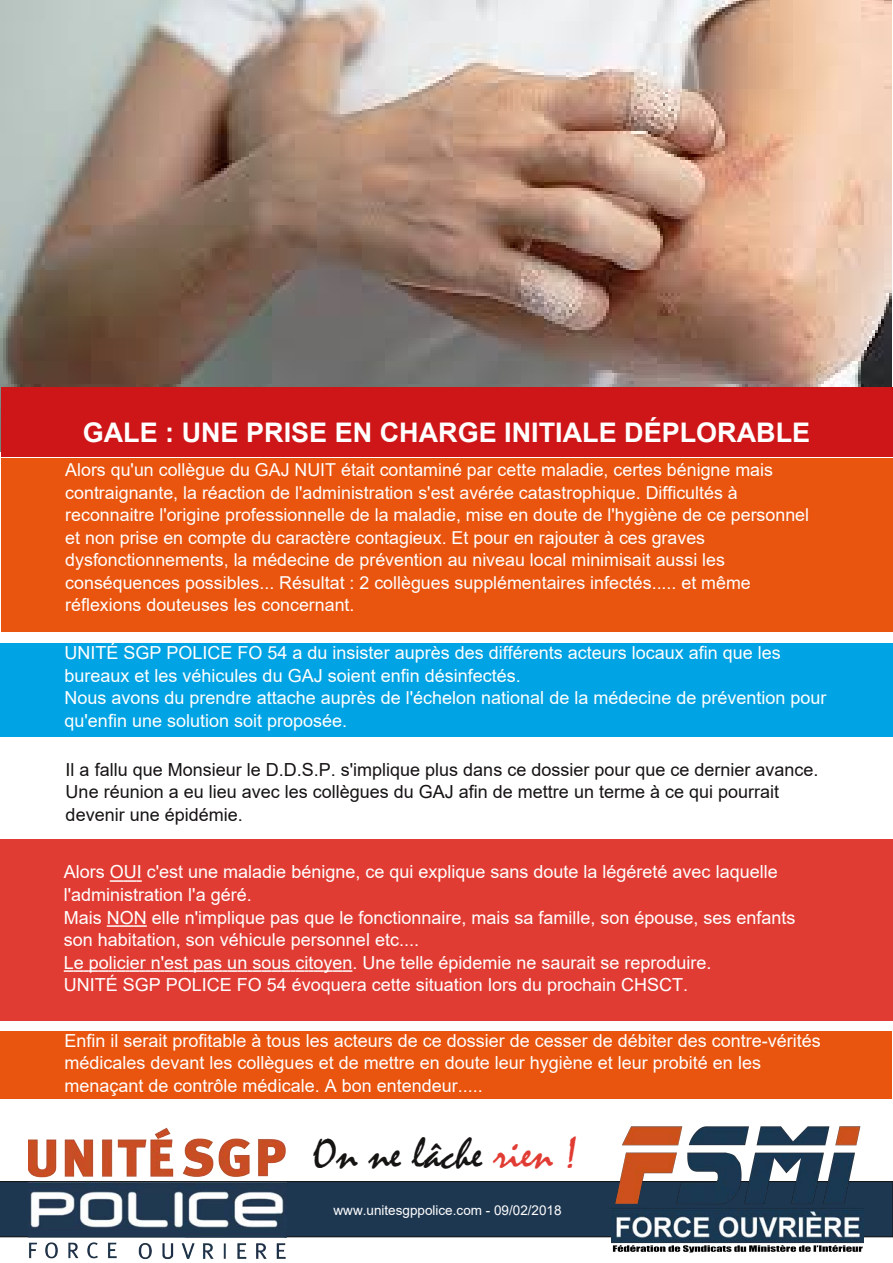
<style>
.page{position:relative;width:893px;height:1263px;background:#fff}
.page>*{position:absolute;margin:0;border:0;box-sizing:border-box;transform-origin:0 0}
.t1{font:45px "Mistral";color:#161413}
.t2{font:700 27px "Arial";color:#fff}
.t3{font:18px/22.5px "Arial";color:#fff}
.t4{font:18px/22.5px "Arial";color:#161413}
.t5{font:17.85px/22.5px "Arial";color:#fff}
.t6{font:13.5px "Arial";color:#fff}
.s1{color:#e13c33}
</style>
<div class="page">
<div style="left:0;top:1181px;width:893px;height:56px;background:#1e3751"></div>
<div style="left:0;top:1181px;width:893px;height:56px;border:1px solid #161413"></div>
<img style="left:29px;top:1127px;width:257px;height:133px">
<img style="left:611px;top:1126px;width:252px;height:127px">
<img style="left:0;top:0;width:891px;height:451px">
<div style="left:1px;top:387px;width:892px;height:70px;background:#ce1619"></div>
<div style="left:2px;top:458px;width:891px;height:173px;background:#e9540e"></div>
<div style="left:1px;top:643px;width:892px;height:93px;background:#00a3e3"></div>
<div style="left:0;top:839px;width:893px;height:181px;background:#e13c33"></div>
<svg style="left:110px;top:880px;width:32px;height:2px"></svg>
<svg style="left:107px;top:925px;width:40px;height:2px"></svg>
<svg style="left:64px;top:970px;width:288px;height:2px"></svg>
<div style="left:1px;top:1031px;width:891px;height:67px;background:#e9540e"></div>
<h2 class="t2" style="left:83px;top:413px;width:729px">GALE : UNE PRISE EN CHARGE INITIALE DÉPLORABLE</h2>
<p class="t5" style="left:65px;top:459px;width:745px">Alors qu'un collègue du GAJ NUIT était contaminé par cette maladie, certes bénigne mais contraignante, la réaction de l'administration s'est avérée catastrophique. Difficultés à reconnaitre l'origine professionnelle de la maladie, mise en doute de l'hygiène de ce personnel et non prise en compte du caractère contagieux. Et pour en rajouter à ces graves dysfonctionnements, la médecine de prévention au niveau local minimisait aussi les conséquences possibles... Résultat : 2 collègues supplémentaires infectés..... et même réflexions douteuses les concernant.</p>
<p class="t3" style="left:65px;top:641px;width:763px">UNITÉ SGP POLICE FO 54 a du insister auprès des différents acteurs locaux afin que les bureaux et les véhicules du GAJ soient enfin désinfectés.<br>Nous avons du prendre attache auprès de l'échelon national de la médecine de prévention pour qu'enfin une solution soit proposée.</p>
<p class="t4" style="left:66px;top:758px;width:754px">Il a fallu que Monsieur le D.D.S.P. s'implique plus dans ce dossier pour que ce dernier avance.<br>Une réunion a eu lieu avec les collègues du GAJ afin de mettre un terme à ce qui pourrait devenir une épidémie.</p>
<p class="t3" style="left:64px;top:861px;width:733px">Alors OUI c'est une maladie bénigne, ce qui explique sans doute la légéreté avec laquelle l'administration l'a géré.<br>Mais NON elle n'implique pas que le fonctionnaire, mais sa famille, son épouse, ses enfants son habitation, son véhicule personnel etc....<br>Le policier n'est pas un sous citoyen. Une telle épidemie ne saurait se reproduire.<br>UNITÉ SGP POLICE FO 54 évoquera cette situation lors du prochain CHSCT.</p>
<p class="t3" style="left:65px;top:1029px;width:758px">Enfin il serait profitable à tous les acteurs de ce dossier de cesser de débiter des contre-vérités médicales devant les collègues et de mettre en doute leur hygiène et leur probité en les menaçant de contrôle médicale. A bon entendeur.....</p>
<h1 class="t1" style="left:313px;top:1126px;width:267px">On ne lâche <span class="s1">rien !</span></h1>
<p class="t6" style="left:334px;top:1201px;width:230px">www.unitesgppolice.com - 09/02/2018</p>
</div>
